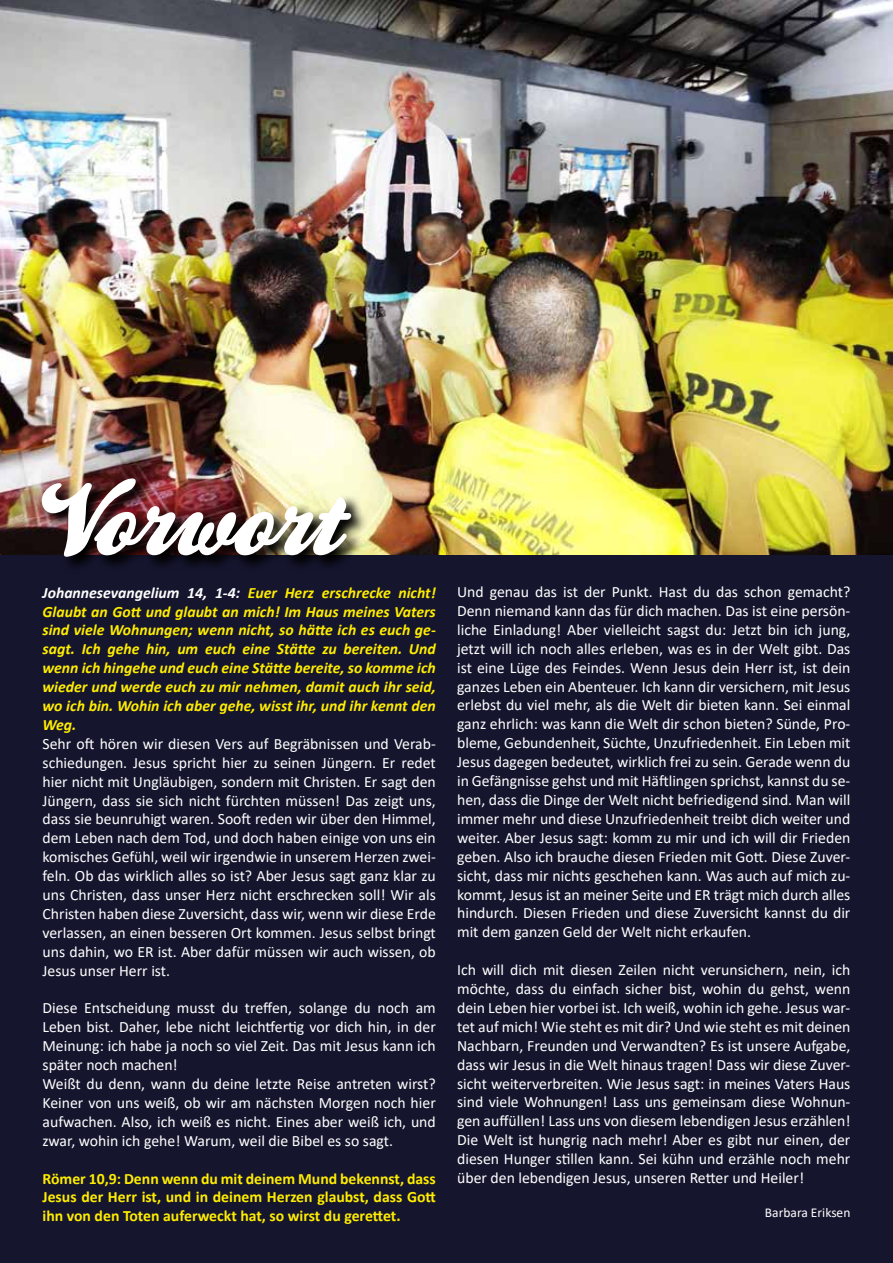
<style>
.page{position:relative;width:893px;height:1263px;background:#fff}
.page>*{position:absolute;margin:0;border:0;box-sizing:border-box;transform-origin:0 0}
.t1{font:110.7px "Kestrel Script";color:#fff}
.t2{font:15.75px/18.9px "Calibri";color:#fff;text-align:justify}
.t3{font:italic 700 15.75px/18.9px "Calibri";color:#ffed00;text-align:justify}
.t4{font:700 15.75px/18.9px "Calibri";color:#ffed00;text-align:justify}
.t5{font:13.5px "Calibri";color:#fff}
.s1{color:#fff}
</style>
<div class="page">
<div style="left:0;top:555px;width:893px;height:708px;background:#15152e"></div>
<img style="left:0;top:0;width:892px;height:555px">
<img style="left:38px;top:475px;width:330px;height:92px">
<hr style="left:892px;top:0;width:1px;height:555px;background:#f8bfb0">
<h1 class="t1" style="left:27px;top:465px;width:315px">Vorwort</h1>
<p class="t3" style="left:43px;top:582px;width:395px"><span class="s1">Johannesevangelium 14, 1-4:</span> Euer Herz erschrecke nicht!<br>Glaubt an Gott und glaubt an mich! Im Haus meines Vaters sind viele Wohnungen; wenn nicht, so hätte ich es euch ge&shy;sagt. Ich gehe hin, um euch eine Stätte zu bereiten. Und wenn ich hingehe und euch eine Stätte bereite, so komme ich wieder und werde euch zu mir nehmen, damit auch ihr seid, wo ich bin. Wohin ich aber gehe, wisst ihr, und ihr kennt den Weg.</p>
<p class="t2" style="left:43px;top:734px;width:395px">Sehr oft hören wir diesen Vers auf Begräbnissen und Verab&shy;schiedungen. Jesus spricht hier zu seinen Jüngern. Er redet hier nicht mit Ungläubigen, sondern mit Christen. Er sagt den Jüngern, dass sie sich nicht fürchten müssen! Das zeigt uns, dass sie beunruhigt waren. Sooft reden wir über den Himmel, dem Leben nach dem Tod, und doch haben einige von uns ein komisches Gefühl, weil wir irgendwie in unserem Herzen zwei&shy;feln. Ob das wirklich alles so ist? Aber Jesus sagt ganz klar zu uns Christen, dass unser Herz nicht erschrecken soll! Wir als Christen haben diese Zuversicht, dass wir, wenn wir diese Erde verlassen, an einen besseren Ort kommen. Jesus selbst bringt uns dahin, wo ER ist. Aber dafür müssen wir auch wissen, ob Jesus unser Herr ist.</p>
<p class="t2" style="left:43px;top:998px;width:395px;text-align:left">Diese Entscheidung musst du treffen, solange du noch am Leben bist. Daher, lebe nicht leichtfertig vor dich hin, in der Meinung: ich habe ja noch so viel Zeit. Das mit Jesus kann ich später noch machen!<br>Weißt du denn, wann du deine letzte Reise antreten wirst?<br>Keiner von uns weiß, ob wir am nächsten Morgen noch hier aufwachen. Also, ich weiß es nicht. Eines aber weiß ich, und zwar, wohin ich gehe! Warum, weil die Bibel es so sagt.</p>
<p class="t4" style="left:43px;top:1169px;width:395px">Römer 10,9: Denn wenn du mit deinem Mund bekennst, dass Jesus der Herr ist, und in deinem Herzen glaubst, dass Gott ihn von den Toten auferweckt hat, so wirst du gerettet.</p>
<p class="t2" style="left:457px;top:582px;width:395px">Und genau das ist der Punkt. Hast du das schon gemacht?<br>Denn niemand kann das für dich machen. Das ist eine persön&shy;liche Einladung! Aber vielleicht sagst du: Jetzt bin ich jung, jetzt will ich noch alles erleben, was es in der Welt gibt. Das ist eine Lüge des Feindes. Wenn Jesus dein Herr ist, ist dein ganzes Leben ein Abenteuer. Ich kann dir versichern, mit Jesus erlebst du viel mehr, als die Welt dir bieten kann. Sei einmal ganz ehrlich: was kann die Welt dir schon bieten? Sünde, Pro&shy;bleme, Gebundenheit, Süchte, Unzufriedenheit. Ein Leben mit Jesus dagegen bedeutet, wirklich frei zu sein. Gerade wenn du in Gefängnisse gehst und mit Häftlingen sprichst, kannst du se&shy;hen, dass die Dinge der Welt nicht befriedigend sind. Man will immer mehr und diese Unzufriedenheit treibt dich weiter und weiter. Aber Jesus sagt: komm zu mir und ich will dir Frieden geben. Also ich brauche diesen Frieden mit Gott. Diese Zuver&shy;sicht, dass mir nichts geschehen kann. Was auch auf mich zu&shy;kommt, Jesus ist an meiner Seite und ER trägt mich durch alles hindurch. Diesen Frieden und diese Zuversicht kannst du dir mit dem ganzen Geld der Welt nicht erkaufen.</p>
<p class="t2" style="left:457px;top:960px;width:395px">Ich will dich mit diesen Zeilen nicht verunsichern, nein, ich möchte, dass du einfach sicher bist, wohin du gehst, wenn dein Leben hier vorbei ist. Ich weiß, wohin ich gehe. Jesus war&shy;tet auf mich! Wie steht es mit dir? Und wie steht es mit deinen Nachbarn, Freunden und Verwandten? Es ist unsere Aufgabe, dass wir Jesus in die Welt hinaus tragen! Dass wir diese Zuver&shy;sicht weiterverbreiten. Wie Jesus sagt: in meines Vaters Haus sind viele Wohnungen! Lass uns gemeinsam diese Wohnun&shy;gen auffüllen! Lass uns von diesem lebendigen Jesus erzählen!<br>Die Welt ist hungrig nach mehr! Aber es gibt nur einen, der diesen Hunger stillen kann. Sei kühn und erzähle noch mehr über den lebendigen Jesus, unseren Retter und Heiler!</p>
<p class="t5" style="left:765px;top:1203px;width:87px">Barbara Eriksen</p>
</div>
